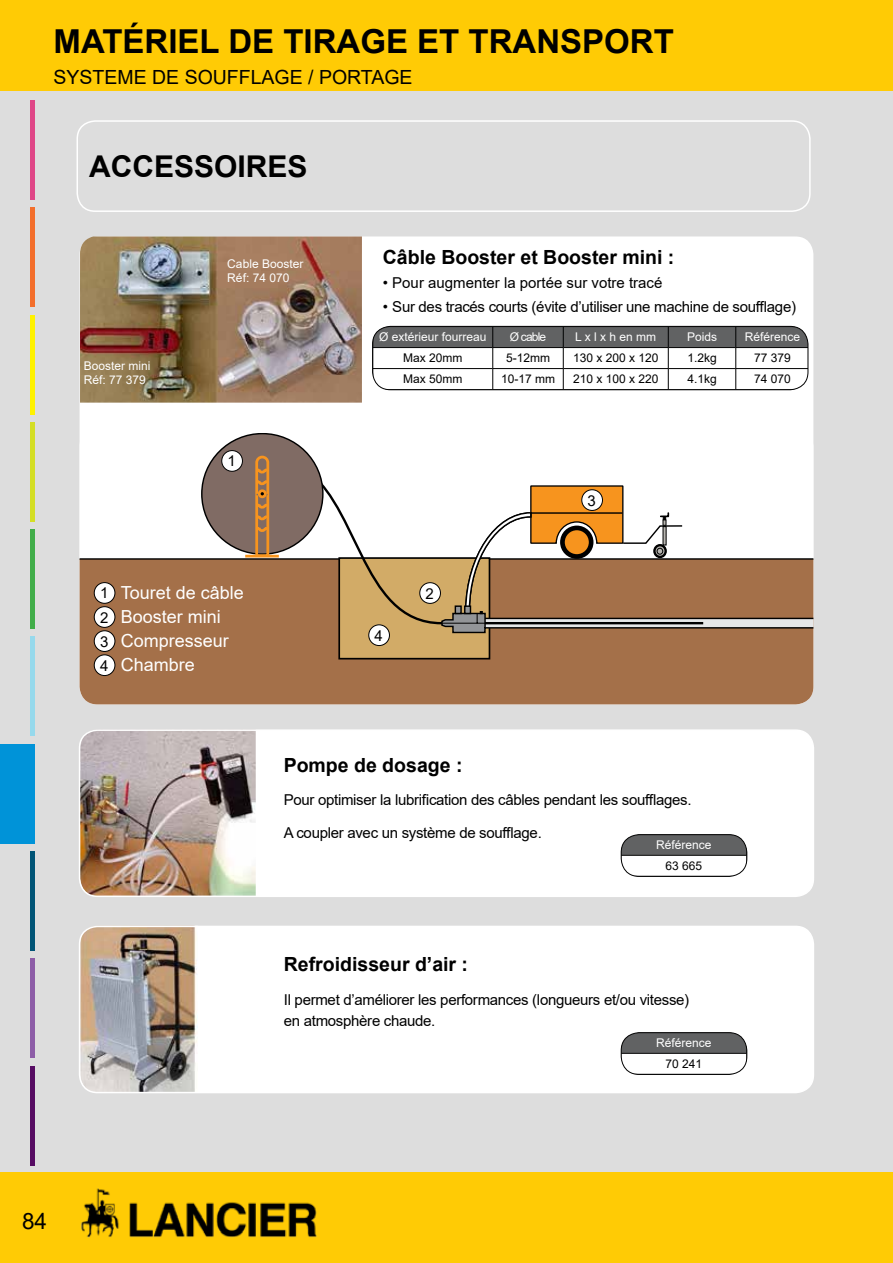
<style>
.page{position:relative;width:893px;height:1263px;background:#fff}
.page>*{position:absolute;margin:0;border:0;box-sizing:border-box;transform-origin:0 0}
.t1{font:700 33px "Arial";color:#000}
.t2{font:700 30px "Arial";color:#000}
.t3{font:22.5px "Arial";color:#000}
.t4{font:700 19.5px "Arial";color:#000}
.t5{font:19.5px "Arial";color:#000}
.t6{font:18px/24px "Arial";color:#fff}
.t7{font:15px/24.2px "Arial";letter-spacing:-.02em;color:#000;text-align:justify}
.t8{font:15px "Arial";color:#000}
.t9{font:12px/14.4px "Arial";color:#fff}
.t10{font:12px "Arial";color:#000}
</style>
<div class="page">
<div style="left:0;top:0;width:893px;height:1190px;background:#ddd"></div>
<div style="left:0;top:1172px;width:893px;height:91px;background:#ffcb05"></div>
<img style="left:81px;top:1188px;width:236px;height:50px">
<div style="left:0;top:0;width:893px;height:90px;background:#ffcb05"></div>
<div style="left:80px;top:236px;width:733px;height:468px;background:#fff;border-radius:18px"></div>
<div style="left:80px;top:558px;width:733px;height:146px;background:#a47049"></div>
<div style="left:338px;top:557px;width:152px;height:102px;background:#d2ab67;border:2px solid #000"></div>
<svg style="left:293px;top:461px;width:147px;height:164px"></svg>
<div style="left:202px;top:434px;width:121px;height:120px;background:#806b64;border-radius:50%"></div>
<svg style="left:242px;top:455px;width:40px;height:104px"></svg>
<svg style="left:440px;top:485px;width:373px;height:149px"></svg>
<svg style="left:654px;top:545px;width:12px;height:12px"></svg>
<div style="left:653px;top:544px;width:14px;height:14px;border:2px solid #000;border-radius:50%"></div>
<div style="left:657px;top:548px;width:6px;height:7px;border:1px solid #000;border-radius:50%"></div>
<hr style="left:663px;top:526px;width:3px;height:19px;background:#b8b6b1">
<div style="left:94px;top:583px;width:21px;height:20px;background:#fff;border-radius:50%"></div>
<div style="left:94px;top:582px;width:21px;height:21px;border:1px solid #000;border-radius:50%"></div>
<div style="left:94px;top:607px;width:21px;height:20px;background:#fff;border-radius:50%"></div>
<div style="left:94px;top:606px;width:21px;height:22px;border:1px solid #000;border-radius:50%"></div>
<div style="left:94px;top:631px;width:21px;height:20px;background:#fff;border-radius:50%"></div>
<div style="left:94px;top:631px;width:21px;height:21px;border:1px solid #000;border-radius:50%"></div>
<div style="left:94px;top:655px;width:21px;height:20px;background:#fff;border-radius:50%"></div>
<div style="left:94px;top:655px;width:21px;height:21px;border:1px solid #000;border-radius:50%"></div>
<div style="left:222px;top:451px;width:20px;height:20px;background:#fff;border-radius:50%"></div>
<div style="left:222px;top:450px;width:21px;height:21px;border:1px solid #000;border-radius:50%"></div>
<div style="left:420px;top:583px;width:20px;height:20px;background:#fff;border-radius:50%"></div>
<div style="left:420px;top:582px;width:21px;height:22px;border:1px solid #000;border-radius:50%"></div>
<div style="left:582px;top:490px;width:20px;height:20px;background:#fff;border-radius:50%"></div>
<div style="left:582px;top:490px;width:21px;height:21px;border:1px solid #000;border-radius:50%"></div>
<div style="left:369px;top:625px;width:20px;height:20px;background:#fff;border-radius:50%"></div>
<div style="left:369px;top:625px;width:21px;height:21px;border:1px solid #000;border-radius:50%"></div>
<img style="left:80px;top:236px;width:282px;height:167px">
<hr style="left:373px;top:326px;width:120px;height:1px;background:#000">
<hr style="left:736px;top:326px;width:72px;height:1px;background:#000">
<svg style="left:373px;top:327px;width:435px;height:62px"></svg>
<hr style="left:373px;top:389px;width:120px;height:1px;background:#000">
<hr style="left:736px;top:389px;width:72px;height:1px;background:#000">
<div style="left:372px;top:326px;width:436px;height:64px;border:1px solid #000;border-radius:18px"></div>
<div style="left:80px;top:926px;width:733px;height:166px;background:#fff;border-radius:18px"></div>
<img style="left:80px;top:926px;width:118px;height:166px">
<div style="left:79px;top:926px;width:735px;height:167px;border:2px solid #fff;border-radius:18px"></div>
<div style="left:621px;top:1033px;width:126px;height:20px;background:#616263"></div>
<hr style="left:621px;top:1033px;width:126px;height:1px;background:#000">
<hr style="left:621px;top:1053px;width:126px;height:1px;background:#000">
<svg style="left:746px;top:1033px;width:1px;height:31px"></svg>
<hr style="left:621px;top:1074px;width:126px;height:1px;background:#000">
<div style="left:621px;top:1032px;width:126px;height:42px;border:1px solid #000;border-radius:18px"></div>
<div style="left:80px;top:730px;width:733px;height:166px;background:#fff;border-radius:18px"></div>
<img style="left:80px;top:732px;width:176px;height:164px">
<div style="left:79px;top:729px;width:735px;height:168px;border:2px solid #fff;border-radius:18px"></div>
<div style="left:621px;top:835px;width:126px;height:20px;background:#616263"></div>
<hr style="left:621px;top:835px;width:126px;height:1px;background:#000">
<hr style="left:621px;top:855px;width:126px;height:1px;background:#000">
<svg style="left:746px;top:835px;width:1px;height:31px"></svg>
<hr style="left:621px;top:876px;width:126px;height:1px;background:#000">
<div style="left:621px;top:834px;width:126px;height:42px;border:1px solid #000;border-radius:18px"></div>
<div style="left:76px;top:120px;width:735px;height:92px;border:2px solid #fff;border-radius:18px"></div>
<hr style="left:31px;top:100px;width:4px;height:100px;background:#df4687">
<hr style="left:31px;top:529px;width:4px;height:100px;background:#41ad49">
<hr style="left:31px;top:315px;width:4px;height:100px;background:#fff200">
<div style="left:0;top:744px;width:35px;height:100px;background:#0093d8"></div>
<hr style="left:31px;top:958px;width:4px;height:100px;background:#8d5da7">
<hr style="left:31px;top:207px;width:4px;height:100px;background:#f36e2b">
<hr style="left:31px;top:637px;width:4px;height:99px;background:#96d9ec">
<hr style="left:31px;top:422px;width:4px;height:100px;background:#d4de25">
<hr style="left:31px;top:851px;width:4px;height:100px;background:#005476">
<hr style="left:31px;top:1066px;width:4px;height:99px;background:#570c63">
<h1 class="t1" style="left:54px;top:18px;width:622px">MATÉRIEL DE TIRAGE ET TRANSPORT</h1>
<h3 class="t5" style="left:54px;top:63px;width:361px">SYSTEME DE SOUFFLAGE / PORTAGE</h3>
<h2 class="t2" style="left:89px;top:145px;width:220px">ACCESSOIRES</h2>
<p class="t9" style="left:84px;top:358px;width:68px">Booster mini<br>Réf: 77 379</p>
<p class="t9" style="left:227px;top:256px;width:78px">Cable Booster<br>Réf: 74 070</p>
<p class="t7" style="left:228px;top:449px;width:10px">1</p>
<p class="t7" style="left:100px;top:581px;width:10px">1<br>2<br>3<br>4</p>
<p class="t6" style="left:121px;top:581px;width:125px">Touret de câble<br>Booster mini<br>Compresseur<br>Chambre</p>
<h3 class="t4" style="left:383px;top:244px;width:293px">Câble Booster et Booster mini :</h3>
<p class="t8" style="left:383px;top:273px;width:281px">• Pour augmenter la portée sur votre tracé</p>
<p class="t7" style="left:383px;top:295px;width:415px">• Sur des tracés courts (évite d’utiliser une machine de soufflage)</p>
<p class="t9" style="left:379px;top:330px;width:109px">Ø extérieur fourreau</p>
<p class="t9" style="left:510px;top:330px;width:38px">Ø cable</p>
<p class="t9" style="left:575px;top:330px;width:82px">L x l x h en mm</p>
<p class="t9" style="left:687px;top:330px;width:32px">Poids</p>
<p class="t9" style="left:745px;top:330px;width:57px">Référence</p>
<p class="t10" style="left:403px;top:350px;width:61px">Max 20mm</p>
<p class="t10" style="left:506px;top:350px;width:46px">5-12mm</p>
<p class="t10" style="left:573px;top:350px;width:87px">130 x 200 x 120</p>
<p class="t10" style="left:687px;top:350px;width:31px">1.2kg</p>
<p class="t10" style="left:754px;top:350px;width:38px">77 379</p>
<p class="t10" style="left:403px;top:371px;width:61px">Max 50mm</p>
<p class="t10" style="left:501px;top:371px;width:56px">10-17 mm</p>
<p class="t10" style="left:573px;top:371px;width:87px">210 x 100 x 220</p>
<p class="t10" style="left:687px;top:371px;width:31px">4.1kg</p>
<p class="t10" style="left:754px;top:371px;width:38px">74 070</p>
<p class="t7" style="left:375px;top:623px;width:10px">4</p>
<p class="t7" style="left:426px;top:581px;width:10px">2</p>
<p class="t7" style="left:588px;top:488px;width:10px">3</p>
<h3 class="t4" style="left:284px;top:751px;width:180px">Pompe de dosage :</h3>
<p class="t7" style="left:284px;top:787px;width:409px">Pour optimiser la lubrification des câbles pendant les soufflages.</p>
<p class="t7" style="left:284px;top:820px;width:260px">A coupler avec un système de soufflage.</p>
<p class="t9" style="left:656px;top:838px;width:57px">Référence</p>
<p class="t10" style="left:665px;top:858px;width:38px">63 665</p>
<h3 class="t4" style="left:284px;top:950px;width:186px">Refroidisseur d’air :</h3>
<p class="t7" style="left:284px;top:989px;width:407px;line-height:21px">Il permet d’améliorer les performances (longueurs et/ou vitesse) en atmosphère chaude.</p>
<p class="t9" style="left:656px;top:1036px;width:57px">Référence</p>
<p class="t10" style="left:665px;top:1056px;width:38px">70 241</p>
<h3 class="t3" style="left:22px;top:1205px;width:27px">84</h3>
</div>
